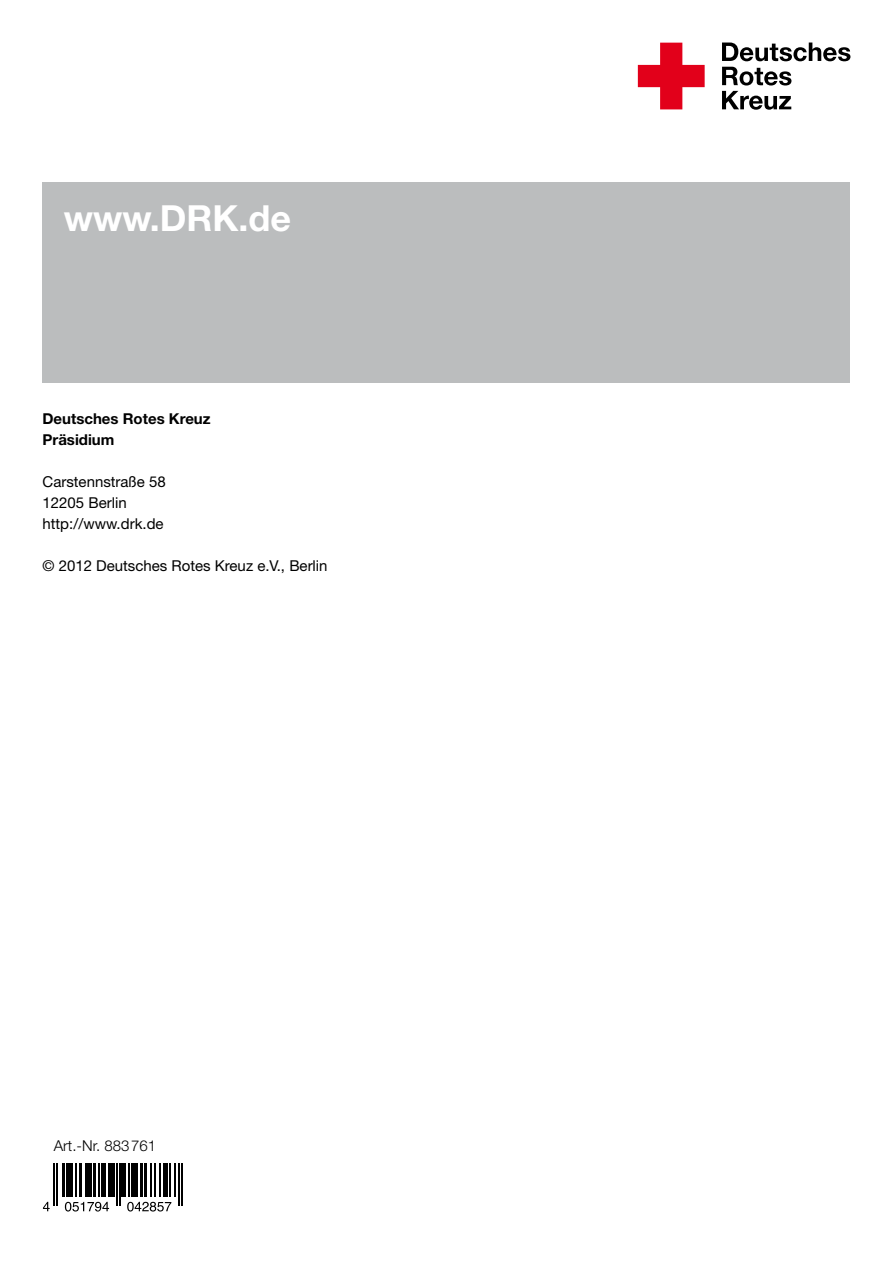
<style>
.page{position:relative;width:893px;height:1263px;background:#fff}
.page>*{position:absolute;margin:0;border:0;box-sizing:border-box;transform-origin:0 0}
.t1{font:700 36px "Helvetica Neue LT";color:#fff}
.t2{font:15px/21px "Helvetica Neue LT";color:#000}
.t3{font:700 15px/21px "Helvetica Neue LT";color:#000}
.t4{font:300 15px "Helvetica Neue LT";color:#000}
</style>
<div class="page">
<svg style="left:638px;top:43px;width:67px;height:66px"></svg>
<svg style="left:722px;top:43px;width:128px;height:18px"></svg>
<svg style="left:722px;top:67px;width:69px;height:43px"></svg>
<div style="left:43px;top:182px;width:807px;height:200px;background:#bbbdbe"></div>
<svg style="left:42px;top:1163px;width:141px;height:49px"></svg>
<hr style="left:54px;top:1163px;width:1px;height:43px;background:#000">
<hr style="left:57px;top:1163px;width:1px;height:43px;background:#000">
<hr style="left:62px;top:1163px;width:3px;height:34px;background:#000">
<hr style="left:66px;top:1163px;width:1px;height:34px;background:#000">
<hr style="left:69px;top:1163px;width:4px;height:34px;background:#000">
<hr style="left:75px;top:1163px;width:2px;height:34px;background:#000">
<hr style="left:80px;top:1163px;width:2px;height:34px;background:#000">
<hr style="left:85px;top:1163px;width:1px;height:34px;background:#000">
<hr style="left:88px;top:1163px;width:4px;height:34px;background:#000">
<hr style="left:93px;top:1163px;width:3px;height:34px;background:#000">
<hr style="left:99px;top:1163px;width:1px;height:34px;background:#000">
<hr style="left:101px;top:1163px;width:4px;height:34px;background:#000">
<hr style="left:108px;top:1163px;width:4px;height:34px;background:#000">
<hr style="left:113px;top:1163px;width:2px;height:34px;background:#000">
<hr style="left:116px;top:1163px;width:1px;height:43px;background:#000">
<hr style="left:119px;top:1163px;width:1px;height:43px;background:#000">
<hr style="left:122px;top:1163px;width:4px;height:34px;background:#000">
<hr style="left:128px;top:1163px;width:2px;height:34px;background:#000">
<hr style="left:131px;top:1163px;width:1px;height:34px;background:#000">
<hr style="left:134px;top:1163px;width:4px;height:34px;background:#000">
<hr style="left:140px;top:1163px;width:3px;height:34px;background:#000">
<hr style="left:145px;top:1163px;width:2px;height:34px;background:#000">
<hr style="left:150px;top:1163px;width:1px;height:34px;background:#000">
<hr style="left:154px;top:1163px;width:1px;height:34px;background:#000">
<hr style="left:159px;top:1163px;width:2px;height:34px;background:#000">
<hr style="left:164px;top:1163px;width:4px;height:34px;background:#000">
<hr style="left:169px;top:1163px;width:1px;height:34px;background:#000">
<hr style="left:174px;top:1163px;width:2px;height:34px;background:#000">
<hr style="left:178px;top:1163px;width:2px;height:43px;background:#000">
<hr style="left:181px;top:1163px;width:1px;height:43px;background:#000">
<svg style="left:43px;top:1202px;width:7px;height:9px"></svg>
<svg style="left:65px;top:1202px;width:44px;height:9px"></svg>
<svg style="left:127px;top:1202px;width:44px;height:9px"></svg>
<h1 class="t1" style="left:64px;top:196px;width:229px">www.DRK.de</h1>
<p class="t3" style="left:43px;top:408px;width:170px">Deutsches Rotes Kreuz<br>Präsidium</p>
<p class="t2" style="left:43px;top:471px;width:125px">Carstennstraße 58<br>12205 Berlin http://www.drk.de</p>
<p class="t2" style="left:43px;top:555px;width:287px">© 2012 Deutsches Rotes Kreuz e.V., Berlin</p>
<p class="t4" style="left:54px;top:1137px;width:104px">Art.-Nr. 883761</p>
</div>
